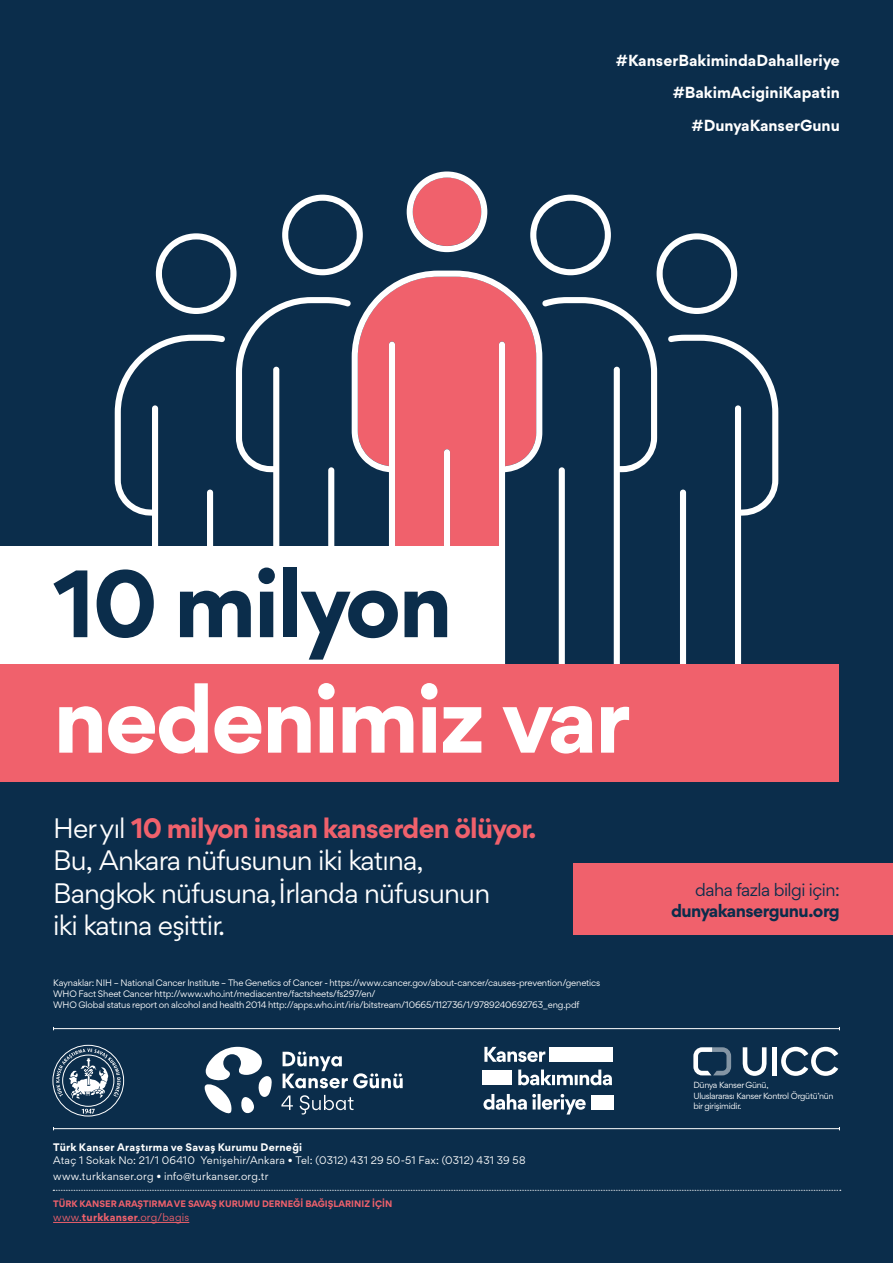
<style>
.page{position:relative;width:893px;height:1263px;background:#0b2d4b}
.page>*{position:absolute;margin:0;border:0;box-sizing:border-box;transform-origin:0 0}
.t1{font:700 91.5px "Gordita";letter-spacing:-.03em;color:#fff}
.t2{font:700 91.5px "Gordita";letter-spacing:-.03em;color:#0b2d4b}
.t3{font:27px/32.4px "Gordita";letter-spacing:-.03em;color:#fff}
.t4{font:17.25px "Gordita";letter-spacing:-.03em;color:#0b2d4b}
.t5{font:700 17.25px "Gordita";letter-spacing:-.03em;color:#0b2d4b}
.t6{font:700 15.45px "Gordita";color:#fff}
.t7{font:10.5px/16.8px "Gordita";letter-spacing:.02em;color:#fff}
.t8{font:700 10.5px "Gordita";letter-spacing:.02em;color:#fff}
.t9{font:10.5px "Gordita";letter-spacing:.02em;color:#f0616c}
.t10{font:9px/10.8px "Gordita";letter-spacing:-.015em;color:#fff}
.t11{font:700 9px "Gordita";color:#f0616c}
.t12{font:8.55px/10.2px "Gordita";letter-spacing:-.03em;color:#fff}
.s1{font-weight:700;color:#f0616c}
.s2{font-weight:700}
</style>
<div class="page">
<svg style="left:363px;top:271px;width:167px;height:393px;fill:#f0616c"></svg>
<svg style="left:115px;top:195px;width:248px;height:352px"></svg>
<svg style="left:407px;top:171px;width:80px;height:81px"></svg>
<div style="left:328px;top:467px;width:6px;height:207px;background:#fff;border-radius:3px"></div>
<div style="left:444px;top:449px;width:6px;height:225px;background:#fff;border-radius:3px"></div>
<svg style="left:530px;top:195px;width:248px;height:469px"></svg>
<div style="left:0;top:547px;width:499px;height:117px;background:#fff"></div>
<div style="left:0;top:664px;width:838px;height:118px;background:#f0616c"></div>
<div style="left:573px;top:863px;width:320px;height:72px;background:#f0616c"></div>
<hr style="left:53px;top:1222px;width:136px;height:1px;background:#f0616c">
<hr style="left:54px;top:1028px;width:785px;height:1px;background:#fff">
<hr style="left:54px;top:1128px;width:785px;height:1px;background:#fff">
<svg style="left:53px;top:1190px;width:788px;height:1px"></svg>
<svg style="left:204px;top:1047px;width:68px;height:67px"></svg>
<svg style="left:283px;top:1051px;width:120px;height:37px"></svg>
<svg style="left:281px;top:1095px;width:12px;height:15px"></svg>
<svg style="left:300px;top:1095px;width:54px;height:19px"></svg>
<div style="left:550px;top:1047px;width:63px;height:15px;background:#fff"></div>
<div style="left:483px;top:1070px;width:29px;height:15px;background:#fff"></div>
<div style="left:591px;top:1095px;width:22px;height:15px;background:#fff"></div>
<svg style="left:484px;top:1047px;width:61px;height:15px"></svg>
<svg style="left:483px;top:1094px;width:103px;height:20px"></svg>
<svg style="left:518px;top:1069px;width:94px;height:16px"></svg>
<svg style="left:52px;top:1045px;width:72px;height:72px"></svg>
<div style="left:772px;top:1047px;width:5px;height:28px;background:#fff"></div>
<svg style="left:743px;top:1047px;width:23px;height:29px"></svg>
<svg style="left:693px;top:1047px;width:38px;height:28px"></svg>
<svg style="left:781px;top:1047px;width:57px;height:29px"></svg>
<h3 class="t6" style="left:616px;top:49px;width:225px">#KanserBakimindaDahaIleriye</h3>
<h3 class="t6" style="left:673px;top:81px;width:169px">#BakimAciginiKapatin</h3>
<h3 class="t6" style="left:692px;top:114px;width:150px">#DunyaKanserGunu</h3>
<h1 class="t2" style="left:53px;top:536px;width:401px">10 milyon</h1>
<h1 class="t1" style="left:53px;top:652px;width:579px">nedenimiz var</h1>
<h2 class="t3" style="left:53px;top:811px;width:485px">Her yıl <span class="s1">10 milyon insan kanserden ölüyor.<br></span>Bu, Ankara nüfusunun iki katına,<br>Bangkok nüfusuna, İrlanda nüfusunun<br>iki katına eşittir.</h2>
<p class="t10" style="left:53px;top:978px;width:549px">Kaynaklar: NIH – National Cancer Institute – The Genetics of Cancer - https://www.cancer.gov/about-cancer/causes-prevention/genetics<br>WHO Fact Sheet Cancer http://www.who.int/mediacentre/factsheets/fs297/en/<br>WHO Global status report on alcohol and health 2014 http://apps.who.int/iris/bitstream/10665/112736/1/9789240692763_eng.pdf</p>
<p class="t8" style="left:53px;top:1139px;width:251px">Türk Kanser Araştırma ve Savaş Kurumu Derneği</p>
<p class="t7" style="left:53px;top:1151px;width:474px">Ataç 1 Sokak No: 21/1 06410 Yenişehir/Ankara • Tel: (0312) 431 29 50-51 Fax: (0312) 431 39 58 www.turkkanser.org • info@turkanser.org.tr</p>
<p class="t11" style="left:53px;top:1197px;width:341px">TÜRK KANSER ARAŞTIRMA VE SAVAŞ KURUMU DERNEĞİ BAĞIŞLARINIZ İÇİN</p>
<p class="t9" style="left:53px;top:1210px;width:138px">www.<span class="s2">turkkanser</span>.org/bagis</p>
<h3 class="t4" style="left:695px;top:878px;width:146px">daha fazla bilgi için:</h3>
<h3 class="t5" style="left:671px;top:898px;width:170px">dunyakansergunu.org</h3>
<p class="t12" style="left:693px;top:1080px;width:142px">Dünya Kanser Günü,<br>Uluslararası Kanser Kontrol Örgütü’nün bir girişimidir.</p>
</div>
